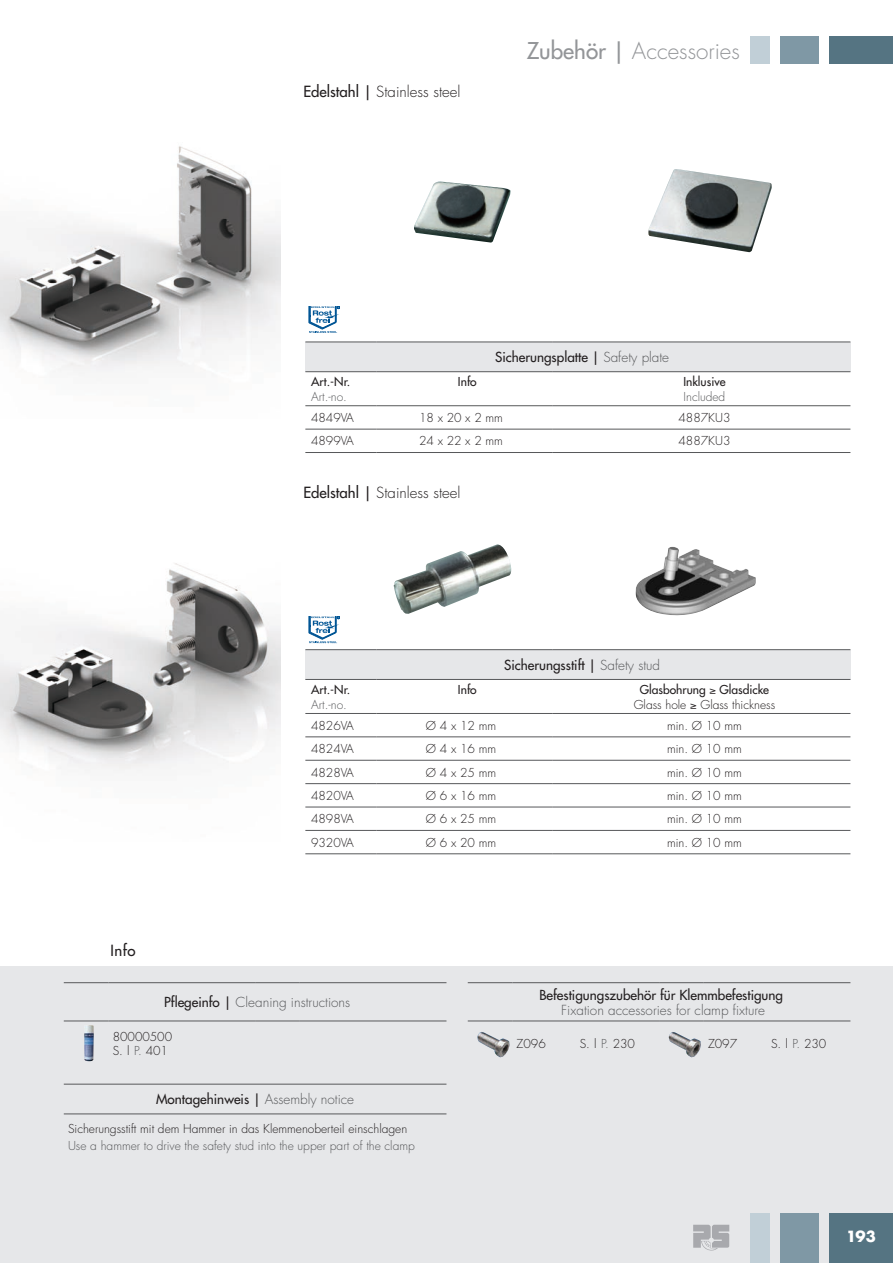
<style>
.page{position:relative;width:893px;height:1263px;background:#fff}
.page>*{position:absolute;margin:0;border:0;box-sizing:border-box;transform-origin:0 0}
.t1{font:300 22.5px "Futura";color:#939598}
.t2{font:300 15px "Futura";color:#231f20}
.t3{font:15px "Futura";color:#231f20}
.t4{font:700 15px "Futura";color:#fff}
.t5{font:13.5px "Futura";color:#231f20}
.t6{font:300 13.5px "Futura";color:#57585a}
.t7{font:300 12px/14.4px "Futura";color:#231f20}
.t8{font:300 12px "Futura";color:#57585a}
.t9{font:12px "Futura";color:#231f20}
.s1{font-weight:400}
.s2{font-weight:300;color:#57585a}
.s3{font-weight:400;color:#231f20}
.s4{color:#57585a}
</style>
<div class="page">
<div style="left:829px;top:36px;width:64px;height:28px;background:#557482"></div>
<div style="left:780px;top:36px;width:39px;height:28px;background:#7f98a5"></div>
<div style="left:750px;top:36px;width:20px;height:28px;background:#c1cfd7"></div>
<div style="left:0;top:967px;width:893px;height:296px;background:#e6e7e9"></div>
<svg style="left:693px;top:1225px;width:36px;height:25px"></svg>
<div style="left:829px;top:1213px;width:64px;height:50px;background:#557482"></div>
<div style="left:780px;top:1213px;width:39px;height:50px;background:#7f98a5"></div>
<div style="left:750px;top:1213px;width:20px;height:50px;background:#c1cfd7"></div>
<img style="left:414px;top:181px;width:97px;height:62px">
<img style="left:648px;top:169px;width:124px;height:83px">
<img style="left:0;top:146px;width:281px;height:228px">
<img style="left:394px;top:544px;width:118px;height:70px">
<img style="left:635px;top:547px;width:121px;height:69px">
<img style="left:0;top:563px;width:281px;height:208px">
<svg style="left:309px;top:616px;width:31px;height:27px"></svg>
<svg style="left:309px;top:306px;width:31px;height:27px"></svg>
<div style="left:305px;top:342px;width:545px;height:30px;background:#e6e7e9"></div>
<svg style="left:305px;top:372px;width:545px;height:57px"></svg>
<hr style="left:305px;top:342px;width:71px;height:1px;background:#57585a">
<hr style="left:376px;top:342px;width:177px;height:1px;background:#57585a">
<hr style="left:553px;top:342px;width:297px;height:1px;background:#57585a">
<hr style="left:305px;top:371px;width:71px;height:1px;background:#57585a">
<hr style="left:376px;top:371px;width:177px;height:1px;background:#57585a">
<hr style="left:553px;top:371px;width:297px;height:1px;background:#57585a">
<hr style="left:305px;top:405px;width:71px;height:1px;background:#57585a">
<hr style="left:376px;top:405px;width:177px;height:1px;background:#57585a">
<hr style="left:553px;top:405px;width:297px;height:1px;background:#57585a">
<hr style="left:305px;top:429px;width:71px;height:1px;background:#57585a">
<hr style="left:305px;top:452px;width:71px;height:1px;background:#57585a">
<hr style="left:376px;top:429px;width:177px;height:1px;background:#57585a">
<hr style="left:376px;top:452px;width:177px;height:1px;background:#57585a">
<hr style="left:553px;top:429px;width:297px;height:1px;background:#57585a">
<hr style="left:553px;top:452px;width:297px;height:1px;background:#57585a">
<hr style="left:64px;top:1084px;width:382px;height:1px;background:#57585a">
<hr style="left:64px;top:1113px;width:382px;height:1px;background:#57585a">
<div style="left:305px;top:650px;width:545px;height:29px;background:#e6e7e9"></div>
<svg style="left:305px;top:737px;width:545px;height:93px"></svg>
<hr style="left:305px;top:649px;width:71px;height:1px;background:#57585a">
<hr style="left:376px;top:649px;width:177px;height:1px;background:#57585a">
<hr style="left:553px;top:649px;width:297px;height:1px;background:#57585a">
<hr style="left:305px;top:679px;width:71px;height:1px;background:#57585a">
<hr style="left:376px;top:679px;width:177px;height:1px;background:#57585a">
<hr style="left:553px;top:679px;width:297px;height:1px;background:#57585a">
<hr style="left:305px;top:713px;width:71px;height:1px;background:#57585a">
<hr style="left:376px;top:713px;width:177px;height:1px;background:#57585a">
<hr style="left:553px;top:713px;width:297px;height:1px;background:#57585a">
<hr style="left:305px;top:736px;width:71px;height:1px;background:#57585a">
<hr style="left:376px;top:736px;width:177px;height:1px;background:#57585a">
<hr style="left:553px;top:736px;width:297px;height:1px;background:#57585a">
<hr style="left:305px;top:760px;width:71px;height:1px;background:#57585a">
<hr style="left:376px;top:760px;width:177px;height:1px;background:#57585a">
<hr style="left:553px;top:760px;width:297px;height:1px;background:#57585a">
<hr style="left:305px;top:783px;width:71px;height:1px;background:#57585a">
<hr style="left:376px;top:783px;width:177px;height:1px;background:#57585a">
<hr style="left:553px;top:783px;width:297px;height:1px;background:#57585a">
<hr style="left:305px;top:807px;width:71px;height:1px;background:#57585a">
<hr style="left:376px;top:807px;width:177px;height:1px;background:#57585a">
<hr style="left:553px;top:807px;width:297px;height:1px;background:#57585a">
<hr style="left:305px;top:830px;width:71px;height:1px;background:#57585a">
<hr style="left:305px;top:853px;width:71px;height:1px;background:#57585a">
<hr style="left:376px;top:830px;width:177px;height:1px;background:#57585a">
<hr style="left:376px;top:853px;width:177px;height:1px;background:#57585a">
<hr style="left:553px;top:830px;width:297px;height:1px;background:#57585a">
<hr style="left:553px;top:853px;width:297px;height:1px;background:#57585a">
<hr style="left:468px;top:982px;width:44px;height:1px;background:#57585a">
<hr style="left:512px;top:982px;width:147px;height:1px;background:#57585a">
<hr style="left:659px;top:982px;width:45px;height:1px;background:#57585a">
<hr style="left:704px;top:982px;width:146px;height:1px;background:#57585a">
<hr style="left:468px;top:1020px;width:44px;height:1px;background:#57585a">
<hr style="left:512px;top:1020px;width:147px;height:1px;background:#57585a">
<hr style="left:659px;top:1020px;width:45px;height:1px;background:#57585a">
<hr style="left:704px;top:1020px;width:146px;height:1px;background:#57585a">
<img style="left:477px;top:1032px;width:33px;height:26px">
<img style="left:668px;top:1032px;width:33px;height:26px">
<hr style="left:64px;top:982px;width:44px;height:1px;background:#57585a">
<hr style="left:108px;top:982px;width:147px;height:1px;background:#57585a">
<hr style="left:255px;top:982px;width:45px;height:1px;background:#57585a">
<hr style="left:300px;top:982px;width:146px;height:1px;background:#57585a">
<hr style="left:64px;top:1020px;width:44px;height:1px;background:#57585a">
<hr style="left:108px;top:1020px;width:147px;height:1px;background:#57585a">
<hr style="left:255px;top:1020px;width:45px;height:1px;background:#57585a">
<hr style="left:300px;top:1020px;width:146px;height:1px;background:#57585a">
<img style="left:84px;top:1025px;width:10px;height:36px">
<p class="t2" style="left:303px;top:82px;width:159px"><span class="s1">Edelstahl |</span> Stainless steel</p>
<p class="t1" style="left:527px;top:37px;width:215px"><span class="s1">Zubehör |</span> Accessories</p>
<p class="t9" style="left:311px;top:374px;width:41px">Art.-Nr.</p>
<p class="t8" style="left:311px;top:389px;width:37px">Art.-no.</p>
<p class="t5" style="left:495px;top:349px;width:176px">Sicherungsplatte | <span class="s2">Safety plate</span></p>
<p class="t9" style="left:458px;top:374px;width:20px">Info</p>
<p class="t9" style="left:683px;top:374px;width:44px">Inklusive</p>
<p class="t8" style="left:684px;top:389px;width:43px">Included</p>
<p class="t7" style="left:311px;top:411px;width:44px">4849VA</p>
<p class="t7" style="left:419px;top:411px;width:85px">18 x 20 x 2 mm</p>
<p class="t7" style="left:678px;top:411px;width:53px">4887KU3</p>
<p class="t7" style="left:311px;top:434px;width:44px">4899VA</p>
<p class="t7" style="left:419px;top:434px;width:85px">24 x 22 x 2 mm</p>
<p class="t7" style="left:678px;top:434px;width:53px">4887KU3</p>
<p class="t2" style="left:303px;top:483px;width:159px"><span class="s1">Edelstahl |</span> Stainless steel</p>
<p class="t9" style="left:311px;top:682px;width:41px">Art.-Nr.</p>
<p class="t8" style="left:311px;top:697px;width:37px">Art.-no.</p>
<p class="t5" style="left:504px;top:656px;width:158px">Sicherungsstift | <span class="s2">Safety stud</span></p>
<p class="t9" style="left:458px;top:682px;width:20px">Info</p>
<p class="t9" style="left:640px;top:682px;width:131px">Glasbohrung ≥ Glasdicke</p>
<p class="t7" style="left:634px;top:697px;width:143px">Glass hole ≥ Glass thickness</p>
<p class="t7" style="left:311px;top:718px;width:44px">4826VA</p>
<p class="t7" style="left:426px;top:718px;width:72px">Ø 4 x 12 mm</p>
<p class="t7" style="left:667px;top:718px;width:76px">min. Ø 10 mm</p>
<p class="t7" style="left:311px;top:742px;width:44px">4824VA</p>
<p class="t7" style="left:426px;top:742px;width:72px">Ø 4 x 16 mm</p>
<p class="t7" style="left:667px;top:742px;width:76px">min. Ø 10 mm</p>
<p class="t7" style="left:311px;top:765px;width:44px">4828VA</p>
<p class="t7" style="left:426px;top:765px;width:72px">Ø 4 x 25 mm</p>
<p class="t7" style="left:667px;top:765px;width:76px">min. Ø 10 mm</p>
<p class="t7" style="left:311px;top:788px;width:44px">4820VA</p>
<p class="t7" style="left:426px;top:788px;width:72px">Ø 6 x 16 mm</p>
<p class="t7" style="left:667px;top:788px;width:76px">min. Ø 10 mm</p>
<p class="t7" style="left:311px;top:812px;width:44px">4898VA</p>
<p class="t7" style="left:426px;top:812px;width:72px">Ø 6 x 25 mm</p>
<p class="t7" style="left:667px;top:812px;width:76px">min. Ø 10 mm</p>
<p class="t7" style="left:311px;top:835px;width:44px">9320VA</p>
<p class="t7" style="left:426px;top:835px;width:72px">Ø 6 x 20 mm</p>
<p class="t7" style="left:667px;top:835px;width:76px">min. Ø 10 mm</p>
<p class="t3" style="left:111px;top:941px;width:26px">Info</p>
<p class="t6" style="left:164px;top:993px;width:187px"><span class="s3">Pflegeinfo |</span> Cleaning instructions</p>
<p class="t7" style="left:113px;top:1029px;width:61px">80000500<br>S. | <span class="s4">P.</span> 401</p>
<p class="t5" style="left:156px;top:1091px;width:200px">Montagehinweis | <span class="s2">Assembly notice</span></p>
<p class="t7" style="left:68px;top:1122px;width:341px">Sicherungsstift mit dem Hammer in das Klemmenoberteil einschlagen</p>
<p class="t8" style="left:68px;top:1138px;width:348px">Use a hammer to drive the safety stud into the upper part of the clamp</p>
<p class="t5" style="left:539px;top:986px;width:245px">Befestigungszubehör für Klemmbefestigung</p>
<p class="t6" style="left:561px;top:1001px;width:205px">Fixation accessories for clamp fixture</p>
<p class="t7" style="left:517px;top:1037px;width:31px">Z096</p>
<p class="t7" style="left:580px;top:1037px;width:57px">S. | <span class="s4">P.</span> 230</p>
<p class="t7" style="left:708px;top:1037px;width:31px">Z097</p>
<p class="t7" style="left:771px;top:1037px;width:57px">S. | <span class="s4">P.</span> 230</p>
<p class="t4" style="left:846px;top:1225px;width:31px">193</p>
</div>
